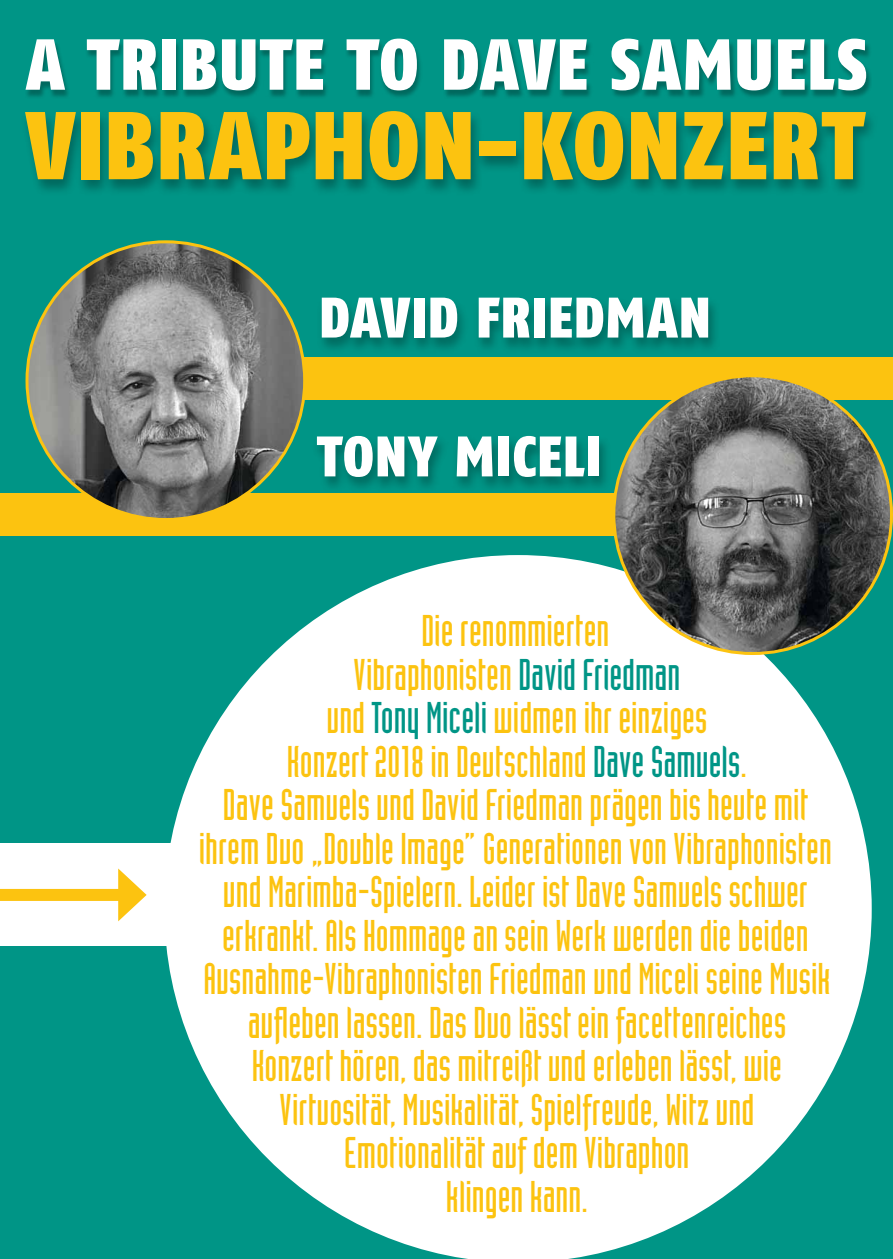
<style>
.page{position:relative;width:893px;height:1259px;background:#009586}
.page>*{position:absolute;margin:0;border:0;box-sizing:border-box;transform-origin:0 0}
.t1{font:96px "Fago Co Lf Black Caps";letter-spacing:-.005em;color:#fcc310}
.t2{font:72px "Fago Co Lf Black Caps";color:#fff}
.t3{font:57px "Fago Co Lf Black Caps";letter-spacing:.005em;color:#fff}
.t4{font:43.5px/43.5px "Industria LT Std Solid";color:#fcc310;text-align:center}
.s1{color:#009586}
</style>
<div class="page">
<div style="left:25px;top:40px;width:847px;height:58px;background:#000;opacity:.3"></div>
<div style="left:20px;top:110px;width:857px;height:86px;background:#000;opacity:.3"></div>
<div style="left:317px;top:295px;width:404px;height:59px;background:#000;opacity:.3"></div>
<div style="left:311px;top:434px;width:300px;height:58px;background:#000;opacity:.3"></div>
<svg style="left:166px;top:555px;width:706px;height:704px;fill:#fff"></svg>
<div style="left:0;top:843px;width:178px;height:103px;background:#fff"></div>
<div style="left:298px;top:358px;width:595px;height:42px;background:#fcc310"></div>
<div style="left:0;top:493px;width:629px;height:43px;background:#fcc310"></div>
<img style="left:27px;top:242px;width:278px;height:277px;border-radius:139px">
<img style="left:614px;top:376px;width:277px;height:277px;border-radius:139px">
<div style="left:0;top:889px;width:129px;height:12px;background:#fcc310"></div>
<svg style="left:118px;top:868px;width:29px;height:53px"></svg>
<p class="t2" style="left:26px;top:21px;width:844px">A TRIBUTE TO DAVE SAMUELS</p>
<p class="t1" style="left:26px;top:88px;width:840px">VIBRAPHON-KONZERT</p>
<p class="t3" style="left:319px;top:283px;width:394px">DAVID FRIEDMAN</p>
<p class="t3" style="left:316px;top:422px;width:287px">TONY MICELI</p>
<p class="t4" style="left:421px;top:610px;width:190px">Die renommierten</p>
<p class="t4" style="left:354px;top:654px;width:328px">Vibraphonisten <span class="s1">David Friedman</span></p>
<p class="t4" style="left:326px;top:697px;width:382px">und <span class="s1">Tony Miceli</span> widmen ihr einziges</p>
<p class="t4" style="left:287px;top:741px;width:461px">Konzert 2018 in Deutschland <span class="s1">Dave Samuels</span>.</p>
<p class="t4" style="left:199px;top:784px;width:635px">Dave Samuels und David Friedman prägen bis heute mit ihrem Duo „Double Image“ Generationen von Vibraphonisten und Marimba-Spielern. Leider ist Dave Samuels schwer erkrankt. Als Hommage an sein Werk werden die beiden Ausnahme-Vibraphonisten Friedman und Miceli seine Musik aufleben lassen. Das Duo lässt ein facettenreiches<br>Konzert hören, das mitreißt und erleben lässt, wie Virtuosität, Musikalität, Spielfreude, Witz und<br>Emotionalität auf dem Vibraphon</p>
<p class="t4" style="left:446px;top:1176px;width:143px">klingen kann.</p>
</div>
